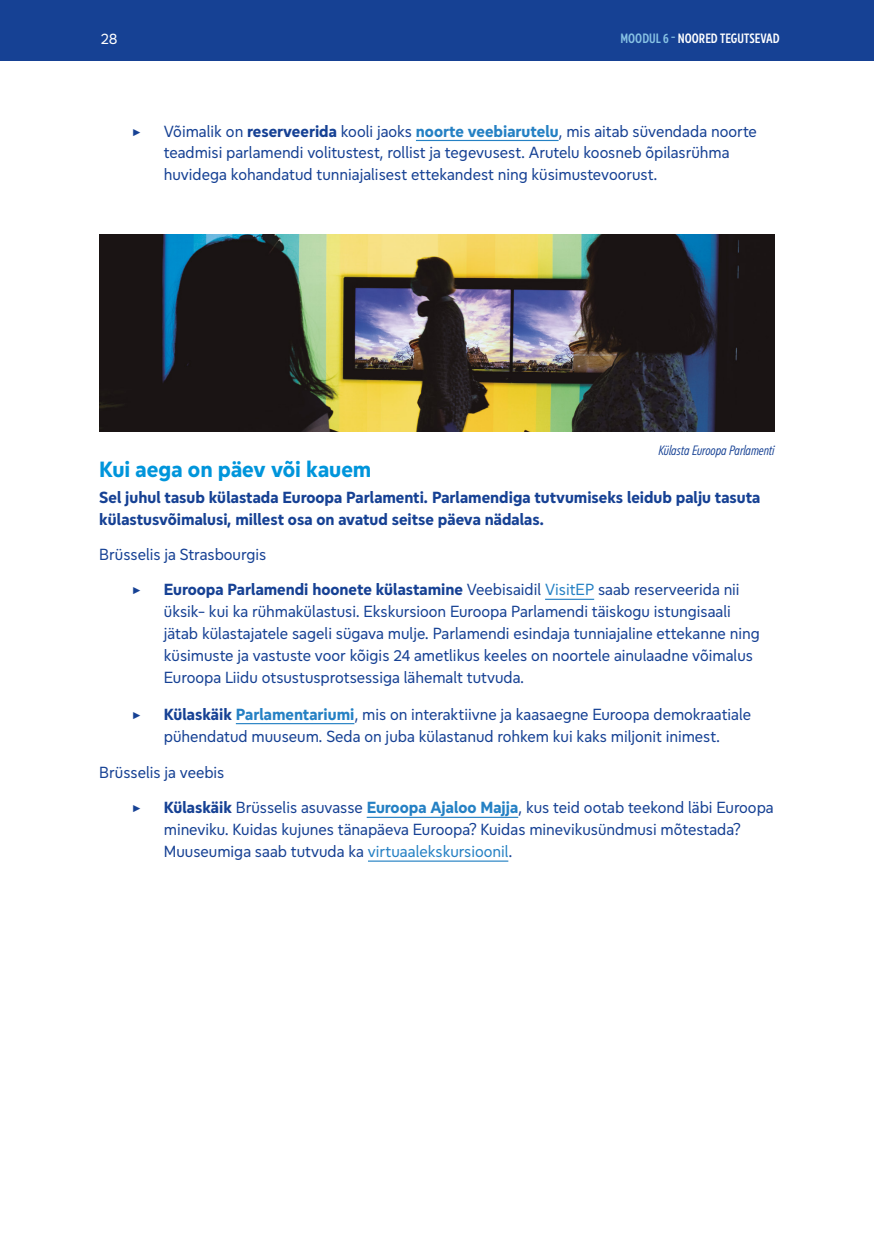
<style>
.page{position:relative;width:874px;height:1241px;background:#fff}
.page>*{position:absolute;margin:0;border:0;box-sizing:border-box;transform-origin:0 0}
.t1{font:700 22.75px "Europea Eco";color:#0095db}
.t2{font:16.62px/21.9px "Europea Eco";color:#164194}
.t3{font:700 16.62px/21.9px "Europea Eco";color:#164194}
.t4{font:15.75px "Europea Eco";color:#fff}
.t5{font:italic 300 14px "Europea Narrow";letter-spacing:-.005em;color:#164194}
.t6{font:600 14px "Europea Narrow";color:#fff}
.s1{color:#87c2e4}
.s2{font-weight:700}
.s3{font-weight:700;color:#2581c4}
.s4{color:#2581c4}
</style>
<div class="page">
<hr style="left:873px;top:0;width:1px;height:61px;background:#164194">
<div style="left:0;top:0;width:873px;height:61px;background:#164194"></div>
<hr style="left:415px;top:140px;width:143px;height:1px;background:#2581c4">
<hr style="left:545px;top:598px;width:49px;height:1px;background:#2581c4">
<hr style="left:236px;top:723px;width:118px;height:1px;background:#2581c4">
<hr style="left:366px;top:816px;width:152px;height:1px;background:#2581c4">
<hr style="left:368px;top:860px;width:140px;height:1px;background:#2581c4">
<img style="left:99px;top:234px;width:675px;height:198px">
<p class="t4" style="left:101px;top:27px;width:18px">28</p>
<p class="t6" style="left:620px;top:28px;width:161px"><span class="s1">MOODUL 6 -</span> NOORED TEGUTSEVAD</p>
<p class="t2" style="left:132px;top:119px;width:10px">▶</p>
<p class="t2" style="left:164px;top:119px;width:594px">Võimalik on <span class="s2">reserveerida</span> kooli jaoks <span class="s3">noorte veebiarutelu</span>, mis aitab süvendada noorte teadmisi parlamendi volitustest, rollist ja tegevusest. Arutelu koosneb õpilasrühma huvidega kohandatud tunniajalisest ettekandest ning küsimustevoorust.</p>
<p class="t5" style="left:658px;top:440px;width:118px">Külasta Euroopa Parlamenti</p>
<h1 class="t1" style="left:99px;top:452px;width:273px">Kui aega on päev või kauem</h1>
<p class="t3" style="left:99px;top:485px;width:662px">Sel juhul tasub külastada Euroopa Parlamenti. Parlamendiga tutvumiseks leidub palju tasuta külastusvõimalusi, millest osa on avatud seitse päeva nädalas.</p>
<p class="t2" style="left:132px;top:536px;width:135px;line-height:35px;text-indent:-33px">Brüsselis ja Strasbourgis ▶</p>
<p class="t2" style="left:164px;top:577px;width:597px"><span class="s2">Euroopa Parlamendi hoonete külastamine</span> Veebisaidil <span class="s4">VisitEP</span> saab reserveerida nii üksik- kui ka rühmakülastusi. Ekskursioon Euroopa Parlamendi täiskogu istungisaali jätab külastajatele sageli sügava mulje. Parlamendi esindaja tunniajaline ettekanne ning küsimuste ja vastuste voor kõigis 24 ametlikus keeles on noortele ainulaadne võimalus Euroopa Liidu otsustusprotsessiga lähemalt tutvuda.</p>
<p class="t2" style="left:132px;top:702px;width:10px">▶</p>
<p class="t2" style="left:164px;top:702px;width:588px"><span class="s2">Külaskäik</span> <span class="s3">Parlamentariumi</span>, mis on interaktiivne ja kaasaegne Euroopa demokraatiale pühendatud muuseum. Seda on juba külastanud rohkem kui kaks miljonit inimest.</p>
<p class="t2" style="left:132px;top:754px;width:94px;line-height:35px;text-indent:-33px">Brüsselis ja veebis ▶</p>
<p class="t2" style="left:164px;top:795px;width:611px"><span class="s2">Külaskäik</span> Brüsselis asuvasse <span class="s3">Euroopa Ajaloo Majja</span>, kus teid ootab teekond läbi Euroopa mineviku. Kuidas kujunes tänapäeva Euroopa? Kuidas minevikusündmusi mõtestada?<br>Muuseumiga saab tutvuda ka <span class="s4">virtuaalekskursioonil</span>.</p>
</div>
